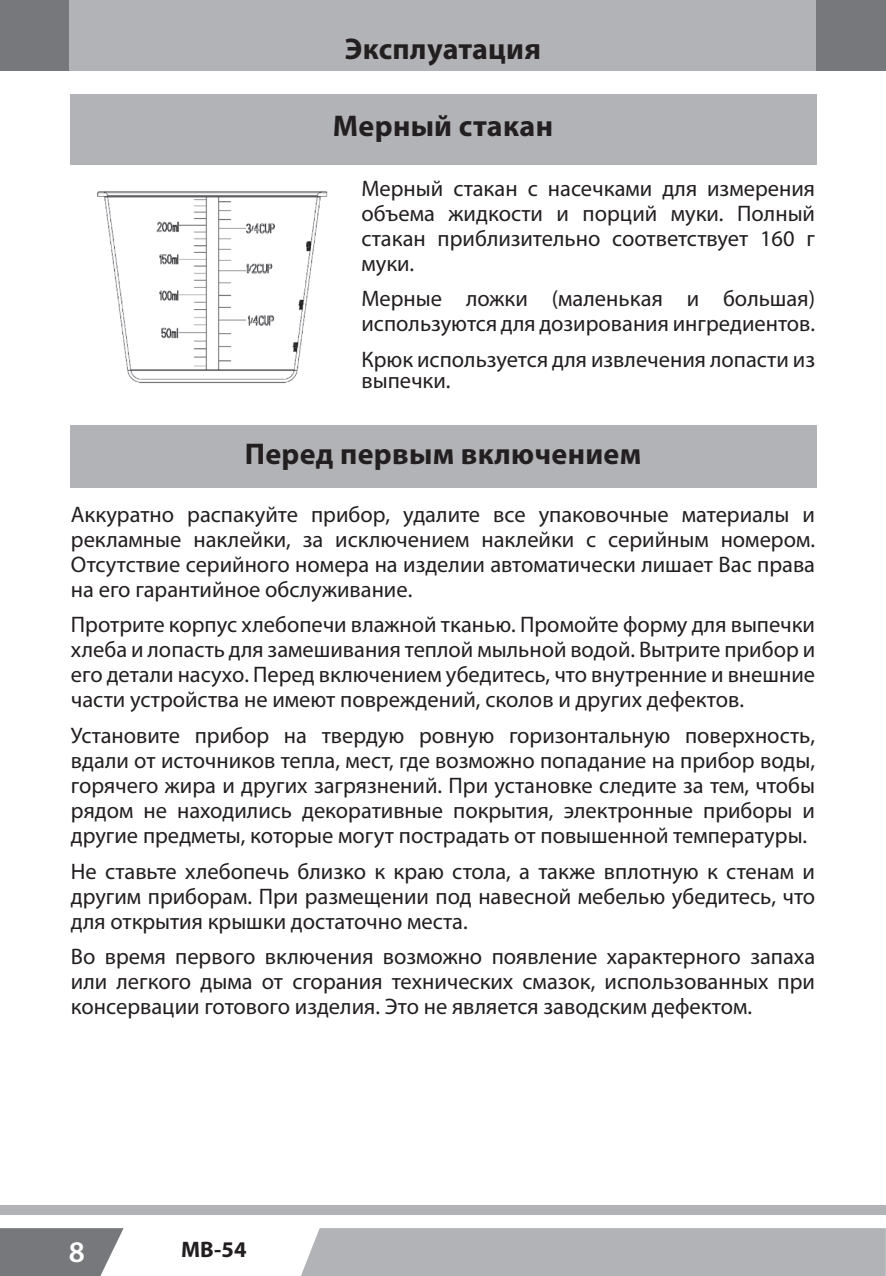
<style>
.page{position:relative;width:886px;height:1276px;background:#fff}
.page>*{position:absolute;margin:0;border:0;box-sizing:border-box;transform-origin:0 0}
.t1{font:700 30px "Myriad Pro";letter-spacing:.01em;color:#231f20}
.t2{font:600 30px "Myriad Pro";color:#fff}
.t3{font:22.5px/25px "Myriad Pro";color:#231f20;text-align:justify}
.t4{font:700 22.5px "Myriad Pro";color:#231f20}
</style>
<div class="page">
<div style="left:0;top:0;width:886px;height:71px;background:#76787b"></div>
<div style="left:70px;top:0;width:746px;height:71px;background:#b2b3b7"></div>
<div style="left:0;top:1205px;width:886px;height:9px;background:#b2b3b7"></div>
<svg style="left:0;top:1228px;width:124px;height:48px;background:#838588"></svg>
<div style="left:301px;top:1228px;width:585px;height:48px;background:#b2b3b7"></div>
<img style="left:97px;top:191px;width:231px;height:193px">
<div style="left:71px;top:425px;width:746px;height:62px;background:#b2b3b7"></div>
<div style="left:71px;top:94px;width:746px;height:71px;background:#b2b3b7"></div>
<h1 class="t1" style="left:345px;top:30px;width:198px">Эксплуатация</h1>
<h1 class="t1" style="left:333px;top:106px;width:222px">Мерный стакан</h1>
<p class="t3" style="left:361px;top:175px;width:455px">Мерный стакан с насечками для измерения объема жидкости и порций муки. Полный стакан приблизительно соответствует 160 г муки.</p>
<p class="t3" style="left:361px;top:286px;width:455px">Мерные ложки (маленькая и большая) используются для дозирования ингредиентов.</p>
<p class="t3" style="left:361px;top:348px;width:455px;line-height:21px">Крюк используется для извлечения лопасти из выпечки.</p>
<h1 class="t1" style="left:245px;top:434px;width:398px">Перед первым включением</h1>
<p class="t3" style="left:71px;top:501px;width:746px">Аккуратно распакуйте прибор, удалите все упаковочные материалы и рекламные наклейки, за исключением наклейки с серийным номером.<br>Отсутствие серийного номера на изделии автоматически лишает Вас права на его гарантийное обслуживание.</p>
<p class="t3" style="left:71px;top:612px;width:746px">Протрите корпус хлебопечи влажной тканью. Промойте форму для выпечки хлеба и лопасть для замешивания теплой мыльной водой. Вытрите прибор и его детали насухо. Перед включением убедитесь, что внутренние и внешние части устройства не имеют повреждений, сколов и других дефектов.</p>
<p class="t3" style="left:71px;top:722px;width:746px">Установите прибор на твердую ровную горизонтальную поверхность, вдали от источников тепла, мест, где возможно попадание на прибор воды, горячего жира и других загрязнений. При установке следите за тем, чтобы рядом не находились декоративные покрытия, электронные приборы и другие предметы, которые могут пострадать от повышенной температуры.</p>
<p class="t3" style="left:71px;top:858px;width:746px">Не ставьте хлебопечь близко к краю стола, а также вплотную к стенам и другим приборам. При размещении под навесной мебелью убедитесь, что для открытия крышки достаточно места.</p>
<p class="t3" style="left:71px;top:944px;width:746px">Во время первого включения возможно появление характерного запаха или легкого дыма от сгорания технических смазок, использованных при консервации готового изделия. Это не является заводским дефектом.</p>
<h1 class="t2" style="left:69px;top:1233px;width:18px">8</h1>
<p class="t4" style="left:181px;top:1235px;width:67px">МВ-54</p>
</div>
